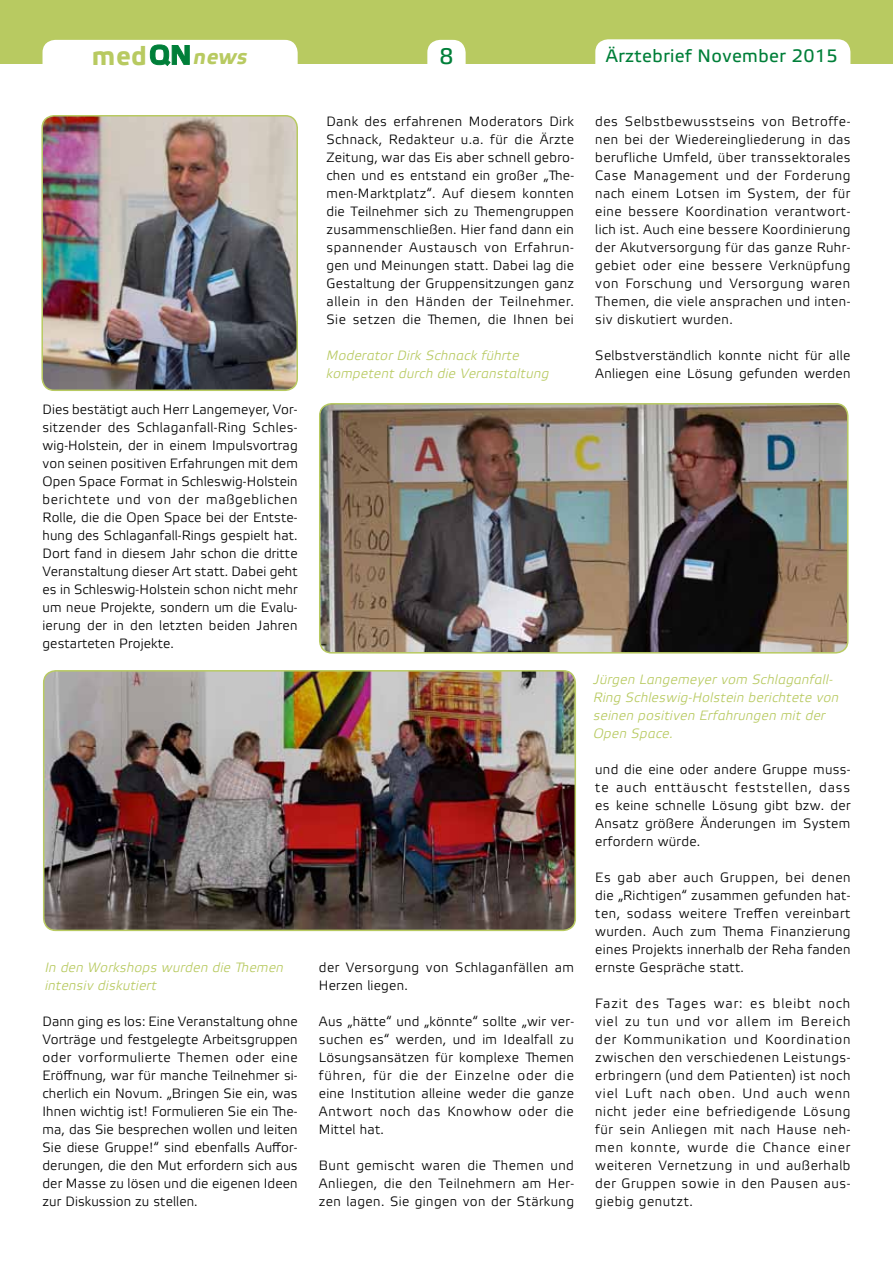
<style>
.page{position:relative;width:893px;height:1263px;background:#fff}
.page>*{position:absolute;margin:0;border:0;box-sizing:border-box;transform-origin:0 0}
.t1{font:700 26.4px "Etelka Text";color:#b8ca61}
.t2{font:22.5px "Etelka Text";color:#007f39}
.t3{font:italic 700 21.15px "Etelka Text Pro";color:#b8ca61}
.t4{font:18px "Etelka Text";letter-spacing:.02em;color:#007f39}
.t5{font:300 13.5px/18px "Etelka";letter-spacing:.025em;color:#000;text-align:justify}
.t6{font:italic 300 13.5px/18px "Etelka";letter-spacing:.02em;color:#b8ca61}
</style>
<div class="page">
<div style="left:0;top:0;width:893px;height:64px;background:#b8ca61"></div>
<div style="left:427px;top:40px;width:39px;height:52px;background:#fff;border-radius:13px"></div>
<div style="left:595px;top:39px;width:255px;height:45px;background:#fff;border-radius:13px"></div>
<div style="left:43px;top:40px;width:255px;height:47px;background:#fff;border-radius:13px"></div>
<svg style="left:150px;top:45px;width:40px;height:21px"></svg>
<img style="left:44px;top:117px;width:253px;height:272px">
<div style="left:41px;top:115px;width:257px;height:276px;border:2px solid #b8ca61;border-radius:12px"></div>
<img style="left:320px;top:404px;width:528px;height:249px">
<div style="left:319px;top:403px;width:529px;height:250px;border:2px solid #b8ca61;border-radius:12px"></div>
<img style="left:45px;top:672px;width:530px;height:258px">
<div style="left:43px;top:670px;width:533px;height:261px;border:2px solid #b8ca61;border-radius:12px"></div>
<h1 class="t1" style="left:92px;top:40px;width:57px">med</h1>
<h3 class="t3" style="left:193px;top:45px;width:60px">news</h3>
<h2 class="t2" style="left:439px;top:44px;width:16px">8</h2>
<h3 class="t4" style="left:606px;top:46px;width:234px">Ärztebrief November 2015</h3>
<p class="t5" style="left:43px;top:401px;width:257px">Dies bestätigt auch Herr Langemeyer, Vor&shy;sitzender des Schlaganfall-Ring Schles&shy;wig-Holstein, der in einem Impulsvortrag von seinen positiven Erfahrungen mit dem Open Space Format in Schleswig-Holstein berichtete und von der maßgeblichen Rolle, die die Open Space bei der Entste&shy;hung des Schlaganfall-Rings gespielt hat.<br>Dort fand in diesem Jahr schon die dritte Veranstaltung dieser Art statt. Dabei geht es in Schleswig-Holstein schon nicht mehr um neue Projekte, sondern um die Evalu&shy;ierung der in den letzten beiden Jahren gestarteten Projekte.</p>
<p class="t6" style="left:45px;top:959px;width:240px">In den Workshops wurden die Themen intensiv diskutiert</p>
<p class="t5" style="left:43px;top:1013px;width:257px">Dann ging es los: Eine Veranstaltung ohne Vorträge und festgelegte Arbeitsgruppen oder vorformulierte Themen oder eine Eröffnung, war für manche Teilnehmer si&shy;cherlich ein Novum. „Bringen Sie ein, was Ihnen wichtig ist! Formulieren Sie ein The&shy;ma, das Sie besprechen wollen und leiten Sie diese Gruppe!“ sind ebenfalls Auffor&shy;derungen, die den Mut erfordern sich aus der Masse zu lösen und die eigenen Ideen zur Diskussion zu stellen.</p>
<p class="t5" style="left:326px;top:113px;width:249px">Dank des erfahrenen Moderators Dirk Schnack, Redakteur u.a. für die Ärzte Zeitung, war das Eis aber schnell gebro&shy;chen und es entstand ein großer „The&shy;men-Marktplatz“. Auf diesem konnten die Teilnehmer sich zu Themengruppen zusammenschließen. Hier fand dann ein spannender Austausch von Erfahrun&shy;gen und Meinungen statt. Dabei lag die Gestaltung der Gruppensitzungen ganz allein in den Händen der Teilnehmer.<br>Sie setzen die Themen, die Ihnen bei</p>
<p class="t6" style="left:326px;top:347px;width:224px">Moderator Dirk Schnack führte kompetent durch die Veranstaltung</p>
<p class="t5" style="left:595px;top:112px;width:257px">des Selbstbewusstseins von Betroffe&shy;nen bei der Wiedereingliederung in das berufliche Umfeld, über transsektorales Case Management und der Forderung nach einem Lotsen im System, der für eine bessere Koordination verantwort&shy;lich ist. Auch eine bessere Koordinierung der Akutversorgung für das ganze Ruhr&shy;gebiet oder eine bessere Verknüpfung von Forschung und Versorgung waren Themen, die viele ansprachen und inten&shy;siv diskutiert wurden.</p>
<p class="t5" style="left:595px;top:346px;width:257px">Selbstverständlich konnte nicht für alle<br>Anliegen eine Lösung gefunden werden</p>
<p class="t5" style="left:319px;top:958px;width:257px">der Versorgung von Schlaganfällen am<br>Herzen liegen.</p>
<p class="t5" style="left:319px;top:1012px;width:257px">Aus „hätte“ und „könnte“ sollte „wir ver&shy;suchen es“ werden, und im Idealfall zu Lösungsansätzen für komplexe Themen führen, für die der Einzelne oder die eine Institution alleine weder die ganze Antwort noch das Knowhow oder die Mittel hat.</p>
<p class="t5" style="left:319px;top:1156px;width:257px">Bunt gemischt waren die Themen und Anliegen, die den Teilnehmern am Her&shy;zen lagen. Sie gingen von der Stärkung</p>
<p class="t6" style="left:593px;top:671px;width:247px">Jürgen Langemeyer vom Schlaganfall-<br>Ring Schleswig-Holstein berichtete von seinen positiven Erfahrungen mit der<br>Open Space.</p>
<p class="t5" style="left:595px;top:760px;width:257px">und die eine oder andere Gruppe muss&shy;te auch enttäuscht feststellen, dass es keine schnelle Lösung gibt bzw. der Ansatz größere Änderungen im System erfordern würde.</p>
<p class="t5" style="left:595px;top:868px;width:257px">Es gab aber auch Gruppen, bei denen die „Richtigen“ zusammen gefunden hat&shy;ten, sodass weitere Treffen vereinbart wurden. Auch zum Thema Finanzierung eines Projekts innerhalb der Reha fanden ernste Gespräche statt.</p>
<p class="t5" style="left:595px;top:994px;width:257px">Fazit des Tages war: es bleibt noch viel zu tun und vor allem im Bereich der Kommunikation und Koordination zwischen den verschiedenen Leistungs&shy;erbringern (und dem Patienten) ist noch viel Luft nach oben. Und auch wenn nicht jeder eine befriedigende Lösung für sein Anliegen mit nach Hause neh&shy;men konnte, wurde die Chance einer weiteren Vernetzung in und außerhalb der Gruppen sowie in den Pausen aus&shy;giebig genutzt.</p>
</div>
